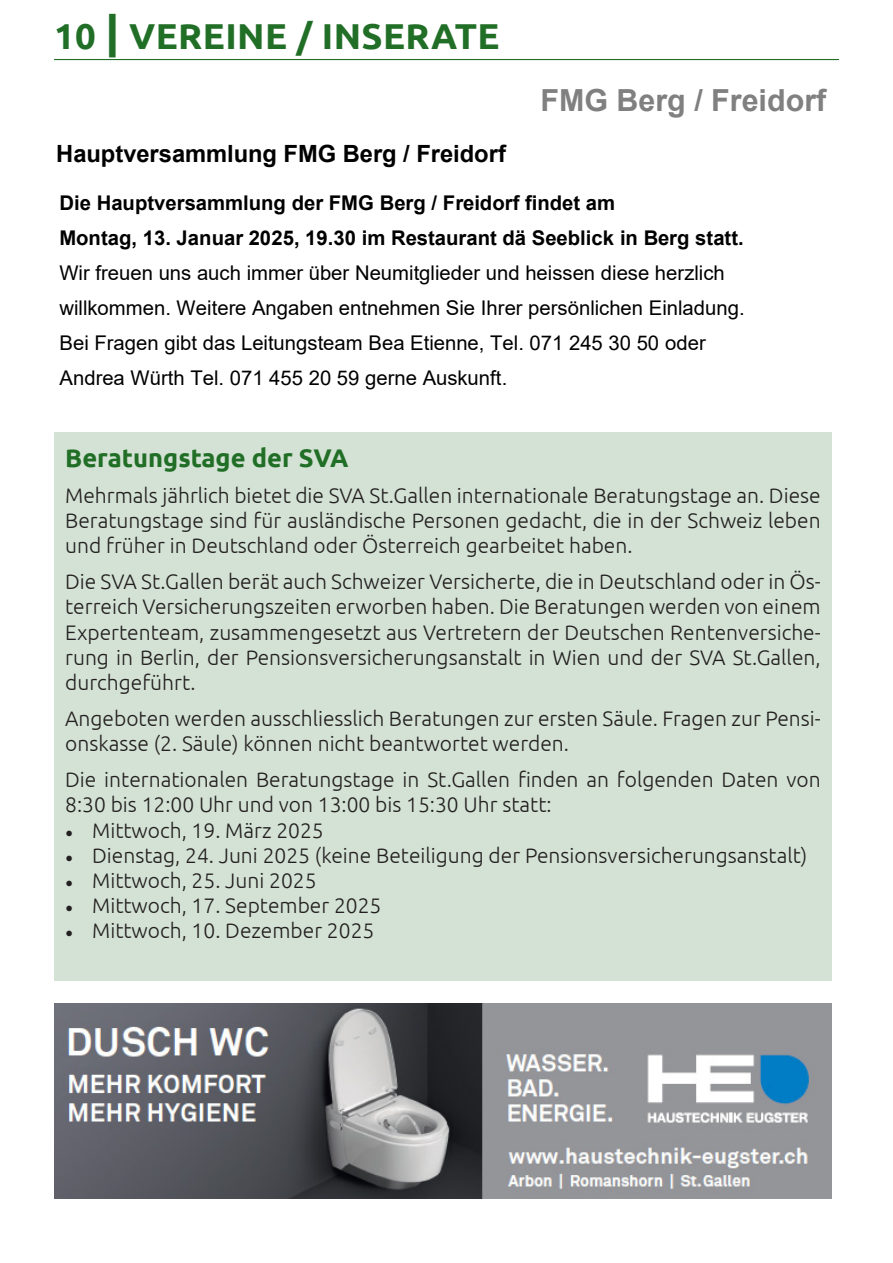
<style>
.page{position:relative;width:893px;height:1263px;background:#fff}
.page>*{position:absolute;margin:0;border:0;box-sizing:border-box;transform-origin:0 0}
.t1{font:700 36px "Ubuntu";letter-spacing:.01em;color:#216e26}
.t2{font:700 30.45px "Arial";color:#808080}
.t3{font:700 25.5px "Ubuntu";color:#216e26}
.t4{font:700 23.7px "Arial";color:#000}
.t5{font:300 21px/25.2px "Ubuntu";color:#231f20;text-align:justify}
.t6{font:20.25px/35px "Arial";color:#000}
.s1{font-style:inherit}
.s2{font-size:45px}
.s3{font-weight:700}
.s4{font-family:"Minion Pro";font-weight:400}
</style>
<div class="page">
<div style="left:54px;top:432px;width:778px;height:548px;background:#d3e2d4"></div>
<hr style="left:54px;top:59px;width:785px;height:1px;background:#216e26">
<img style="left:54px;top:1003px;width:778px;height:196px">
<h1 class="t1" style="left:54px;top:13px;width:447px"><span class="s1">10</span> <span class="s2">|</span> VEREINE / INSERATE</h1>
<p class="t2" style="left:540px;top:78px;width:287px">FMG Berg / Freidorf</p>
<p class="t4" style="left:56px;top:137px;width:451px">Hauptversammlung FMG Berg / Freidorf</p>
<p class="t6" style="left:59px;top:185px;width:687px"><span class="s3">Die Hauptversammlung der FMG Berg / Freidorf findet am<br>Montag, 13. Januar 2025, 19.30 im Restaurant dä Seeblick in Berg statt.<br></span>Wir freuen uns auch immer über Neumitglieder und heissen diese herzlich willkommen. Weitere Angaben entnehmen Sie Ihrer persönlichen Einladung.<br>Bei Fragen gibt das Leitungsteam Bea Etienne, Tel. 071 245 30 50 oder Andrea Würth Tel. 071 455 20 59 gerne Auskunft.</p>
<p class="t3" style="left:65px;top:441px;width:285px">Beratungstage der SVA</p>
<p class="t5" style="left:65px;top:482px;width:757px">Mehrmals jährlich bietet die SVA St.Gallen internationale Beratungstage an. Diese Beratungstage sind für ausländische Personen gedacht, die in der Schweiz leben und früher in Deutschland oder Österreich gearbeitet haben.</p>
<p class="t5" style="left:65px;top:568px;width:757px">Die SVA St.Gallen berät auch Schweizer Versicherte, die in Deutschland oder in Ös&shy;terreich Versicherungszeiten erworben haben. Die Beratungen werden von einem Expertenteam, zusammengesetzt aus Vertretern der Deutschen Rentenversiche&shy;rung in Berlin, der Pensionsversicherungsanstalt in Wien und der SVA St.Gallen, durchgeführt.</p>
<p class="t5" style="left:65px;top:705px;width:757px">Angeboten werden ausschliesslich Beratungen zur ersten Säule. Fragen zur Pensi&shy;onskasse (2. Säule) können nicht beantwortet werden.</p>
<p class="t5" style="left:65px;top:766px;width:757px">Die internationalen Beratungstage in St.Gallen finden an folgenden Daten von<br>8:30 bis 12:00 Uhr und von 13:00 bis 15:30 Uhr statt:</p>
<p class="t5" style="left:65px;top:817px;width:260px"><span class="s4">•</span> Mittwoch, 19. März 2025</p>
<p class="t5" style="left:65px;top:842px;width:744px"><span class="s4">•</span> Dienstag, 24. Juni 2025 (keine Beteiligung der Pensionsversicherungsanstalt)</p>
<p class="t5" style="left:65px;top:867px;width:253px"><span class="s4">•</span> Mittwoch, 25. Juni 2025</p>
<p class="t5" style="left:65px;top:892px;width:318px"><span class="s4">•</span> Mittwoch, 17. September 2025</p>
<p class="t5" style="left:65px;top:918px;width:311px"><span class="s4">•</span> Mittwoch, 10. Dezember 2025</p>
</div>
